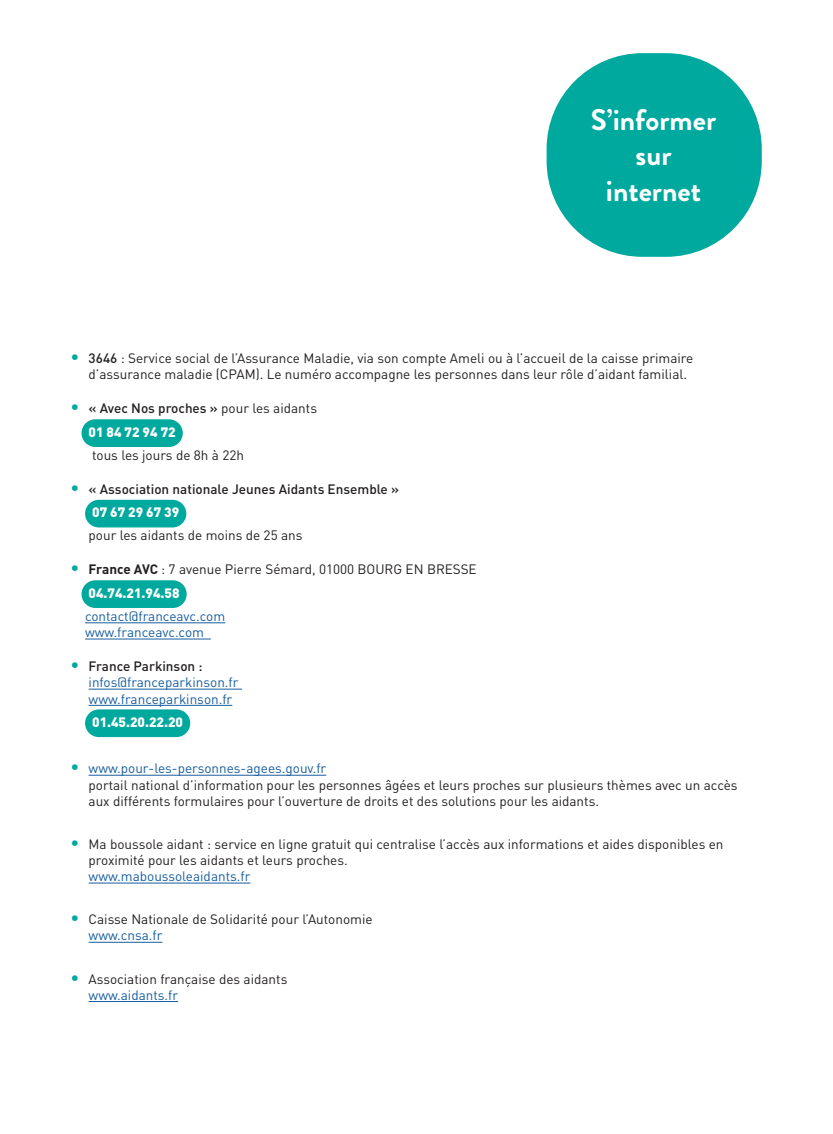
<style>
.page{position:relative;width:833px;height:1134px;background:#fff}
.page>*{position:absolute;margin:0;border:0;box-sizing:border-box;transform-origin:0 0}
.CercleTitre1{font:700 29.75px/35.8px "Brandon Grotesque";color:#fff;text-align:center}
.Standerd_DIN{font:13.5px/16.2px "DIN Pro";color:#231f20}
.Standerd_DIN-2{font:13.5px/16.2px "DIN Pro";color:#175d9e}
.t1{font:500 13.5px "DIN Pro";color:#231f20}
.TeLBLEU{font:900 13.5px "DIN Pro";color:#fff}
.s1{font-weight:900;font-size:17.5px;color:#00a99d}
.s2{font-weight:500}
.s3{font-weight:400}
.s4{font-weight:700}
.s5{font-weight:500;color:#231f20}
.s6{color:#175d9e}
</style>
<div class="page">
<div style="left:546px;top:53px;width:215px;height:204px;background:#00a99d;border-radius:96px"></div>
<div style="left:81px;top:419px;width:102px;height:28px;background:#00a99d;border-radius:14px"></div>
<div style="left:85px;top:500px;width:101px;height:27px;background:#00a99d;border-radius:14px"></div>
<div style="left:81px;top:580px;width:106px;height:28px;background:#00a99d;border-radius:14px"></div>
<hr style="left:85px;top:622px;width:140px;height:1px;background:#175d9e">
<hr style="left:85px;top:639px;width:126px;height:1px;background:#175d9e">
<hr style="left:89px;top:689px;width:153px;height:1px;background:#175d9e">
<hr style="left:89px;top:705px;width:143px;height:1px;background:#175d9e">
<div style="left:85px;top:709px;width:105px;height:28px;background:#00a99d;border-radius:14px"></div>
<hr style="left:89px;top:775px;width:237px;height:1px;background:#175d9e">
<hr style="left:89px;top:883px;width:161px;height:1px;background:#175d9e">
<hr style="left:89px;top:942px;width:73px;height:1px;background:#175d9e">
<hr style="left:89px;top:1001px;width:89px;height:1px;background:#175d9e">
<p class="CercleTitre1" style="left:591px;top:102px;width:127px">S’informer sur internet</p>
<p class="Standerd_DIN" style="left:89px;top:350px;width:606px;text-indent:-18px"><span class="s1">•</span> <span class="s2">3646</span> : Service social de l’Assurance Maladie, via son compte Ameli ou à l’accueil de la caisse primaire d’assurance maladie (CPAM). Le numéro accompagne les personnes dans leur rôle d’aidant familial.</p>
<p class="t1" style="left:71px;top:399px;width:248px"><span class="s1">•</span> « Avec Nos proches » <span class="s3">pour les aidants</span></p>
<p class="TeLBLEU" style="left:89px;top:423px;width:89px">01 84 72 94 72</p>
<p class="Standerd_DIN" style="left:92px;top:446px;width:153px">tous les jours de 8h à 22h</p>
<p class="t1" style="left:71px;top:480px;width:330px"><span class="s1">•</span> « Association nationale Jeunes Aidants Ensemble »</p>
<p class="TeLBLEU" style="left:92px;top:503px;width:89px">07 67 29 67 39</p>
<p class="Standerd_DIN" style="left:89px;top:527px;width:215px">pour les aidants de moins de 25 ans</p>
<p class="Standerd_DIN" style="left:71px;top:561px;width:407px"><span class="s1">•</span> <span class="s4">France AVC</span> : 7 avenue Pierre Sémard, 01000 BOURG EN BRESSE</p>
<p class="TeLBLEU" style="left:89px;top:584px;width:92px">04.74.21.94.58</p>
<p class="Standerd_DIN-2" style="left:85px;top:607px;width:142px">contact@franceavc.com www.franceavc.com</p>
<p class="Standerd_DIN-2" style="left:89px;top:657px;width:151px;text-indent:-18px"><span class="s1">•</span> <span class="s5">France Parkinson : </span>infos@franceparkinson.fr www.franceparkinson.fr</p>
<p class="TeLBLEU" style="left:92px;top:713px;width:92px">01.45.20.22.20</p>
<p class="Standerd_DIN" style="left:89px;top:760px;width:650px;text-indent:-18px"><span class="s1">•</span> <span class="s6">www.pour-les-personnes-agees.gouv.fr<br></span>portail national d’information pour les personnes âgées et leurs proches sur plusieurs thèmes avec un accès aux différents formulaires pour l’ouverture de droits et des solutions pour les aidants.</p>
<p class="Standerd_DIN" style="left:89px;top:835px;width:636px;text-indent:-18px"><span class="s1">•</span> Ma boussole aidant : service en ligne gratuit qui centralise l’accès aux informations et aides disponibles en proximité pour les aidants et leurs proches.<br><span class="s6">www.maboussoleaidants.fr</span></p>
<p class="Standerd_DIN" style="left:89px;top:911px;width:285px;text-indent:-18px"><span class="s1">•</span> Caisse Nationale de Solidarité pour l’Autonomie <span class="s6">www.cnsa.fr</span></p>
<p class="Standerd_DIN" style="left:89px;top:970px;width:200px;text-indent:-18px"><span class="s1">•</span> Association française des aidants <span class="s6">www.aidants.fr</span></p>
</div>
